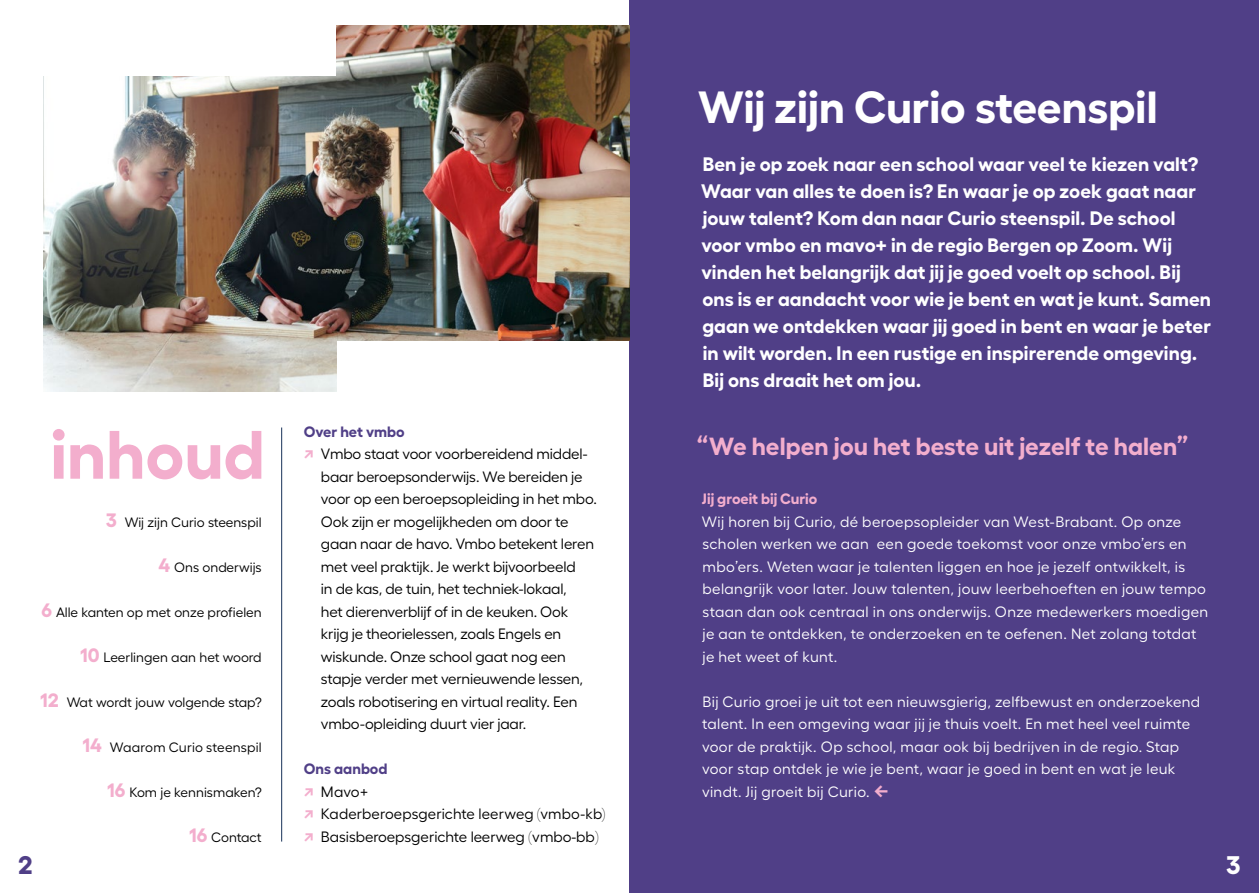
<style>
.page{position:relative;width:1259px;height:893px;background:#fff}
.page>*{position:absolute;margin:0;border:0;box-sizing:border-box;transform-origin:0 0}
.t1{font:700 68.25px "Fellix";color:#f3aecd}
.t2{font:700 45px "Fellix";color:#fff}
.t3{font:700 25.5px "Fellix";color:#503f87}
.t4{font:700 25.5px "Fellix";color:#fff}
.t5{font:700 24.75px "Fellix";color:#f3aecd}
.t6{font:700 19.5px/27px "Fellix";letter-spacing:.005em;color:#fff}
.t7{font:15px/22.5px "Fellix";letter-spacing:.025em;color:#fff}
.t8{font:15px/22.5px "Fellix";letter-spacing:-.01em;color:#000}
.t9{font:700 15px "Fellix";color:#f3aecd}
.t10{font:700 15px "Fellix";letter-spacing:-.005em;color:#503f87}
.t11{font:13.5px "Fellix";color:#000}
.s1{font-weight:700;font-size:19.35px;color:#f3aecd}
.s2{font-weight:700;color:#f3aecd}
.s3{font-weight:700;color:#503f87}
.s4{font-weight:700;font-size:18px;color:#f3aecd}
</style>
<div class="page">
<div style="left:629px;top:0;width:630px;height:893px;background:#503f87"></div>
<hr style="left:281px;top:427px;width:1px;height:415px;background:#233b60">
<img style="left:336px;top:26px;width:293px;height:315px">
<img style="left:43px;top:76px;width:293px;height:316px">
<h1 class="t1" style="left:51px;top:400px;width:216px">inhoud</h1>
<p class="t11" style="left:106px;top:511px;width:157px"><span class="s1">3</span> Wij zijn Curio steenspil</p>
<p class="t11" style="left:159px;top:556px;width:105px"><span class="s1">4</span> Ons onderwijs</p>
<p class="t11" style="left:42px;top:601px;width:222px"><span class="s1">6</span> Alle kanten op met onze profielen</p>
<p class="t11" style="left:80px;top:646px;width:183px"><span class="s1">10</span> Leerlingen aan het woord</p>
<p class="t11" style="left:40px;top:691px;width:223px"><span class="s1">12</span> Wat wordt jouw volgende stap?</p>
<p class="t11" style="left:82px;top:736px;width:181px"><span class="s1">14</span> Waarom Curio steenspil</p>
<p class="t11" style="left:107px;top:781px;width:156px"><span class="s1">16</span> Kom je kennismaken?</p>
<p class="t11" style="left:189px;top:826px;width:74px"><span class="s1">16</span> Contact</p>
<p class="t10" style="left:304px;top:419px;width:102px">Over het vmbo</p>
<p class="t8" style="left:304px;top:441px;width:285px"><span class="s2">↗</span> Vmbo staat voor voorbereidend middel-</p>
<p class="t8" style="left:321px;top:464px;width:263px">baar beroepsonderwijs. We bereiden je</p>
<p class="t8" style="left:321px;top:486px;width:278px">voor op een beroepsopleiding in het mbo.</p>
<p class="t8" style="left:321px;top:509px;width:249px">Ook zijn er mogelijkheden om door te</p>
<p class="t8" style="left:321px;top:531px;width:275px">gaan naar de havo. Vmbo betekent leren</p>
<p class="t8" style="left:321px;top:554px;width:256px">met veel praktijk. Je werkt bijvoorbeeld</p>
<p class="t8" style="left:321px;top:576px;width:247px">in de kas, de tuin, het techniek-lokaal,</p>
<p class="t8" style="left:321px;top:599px;width:249px">het dierenverblijf of in de keuken. Ook</p>
<p class="t8" style="left:321px;top:621px;width:242px">krijg je theorielessen, zoals Engels en</p>
<p class="t8" style="left:321px;top:644px;width:246px">wiskunde. Onze school gaat nog een</p>
<p class="t8" style="left:321px;top:666px;width:264px">stapje verder met vernieuwende lessen,</p>
<p class="t8" style="left:321px;top:689px;width:258px">zoals robotisering en virtual reality. Een</p>
<p class="t8" style="left:321px;top:711px;width:207px">vmbo-opleiding duurt vier jaar.</p>
<p class="t8" style="left:304px;top:756px;width:303px"><span class="s3">Ons aanbod<br></span><span class="s2">↗</span> Mavo+<br><span class="s2">↗</span> Kaderberoepsgerichte leerweg (vmbo-kb) <span class="s2">↗</span> Basisberoepsgerichte leerweg (vmbo-bb)</p>
<h2 class="t2" style="left:698px;top:71px;width:461px">Wij zijn Curio steenspil</h2>
<p class="t6" style="left:701px;top:149px;width:511px">Ben je op zoek naar een school waar veel te kiezen valt?<br>Waar van alles te doen is? En waar je op zoek gaat naar jouw talent? Kom dan naar Curio steenspil. De school voor vmbo en mavo+ in de regio Bergen op Zoom. Wij vinden het belangrijk dat jij je goed voelt op school. Bij ons is er aandacht voor wie je bent en wat je kunt. Samen gaan we ontdekken waar jij goed in bent en waar je beter in wilt worden. In een rustige en inspirerende omgeving.<br>Bij ons draait het om jou.</p>
<h3 class="t5" style="left:696px;top:426px;width:494px">“We helpen jou het beste uit jezelf te halen”</h3>
<p class="t9" style="left:702px;top:487px;width:117px">Jij groeit bij Curio</p>
<p class="t7" style="left:702px;top:509px;width:508px">Wij horen bij Curio, dé beroepsopleider van West-Brabant. Op onze scholen werken we aan een goede toekomst voor onze vmbo’ers en mbo’ers. Weten waar je talenten liggen en hoe je jezelf ontwikkelt, is belangrijk voor later. Jouw talenten, jouw leerbehoeften en jouw tempo staan dan ook centraal in ons onderwijs. Onze medewerkers moedigen je aan te ontdekken, te onderzoeken en te oefenen. Net zolang totdat je het weet of kunt.</p>
<p class="t7" style="left:702px;top:689px;width:499px">Bij Curio groei je uit tot een nieuwsgierig, zelfbewust en onderzoekend talent. In een omgeving waar jij je thuis voelt. En met heel veel ruimte voor de praktijk. Op school, maar ook bij bedrijven in de regio. Stap voor stap ontdek je wie je bent, waar je goed in bent en wat je leuk vindt. Jij groeit bij Curio. <span class="s4">←</span></p>
<h3 class="t3" style="left:18px;top:844px;width:16px">2</h3>
<h3 class="t4" style="left:1226px;top:844px;width:16px">3</h3>
</div>
